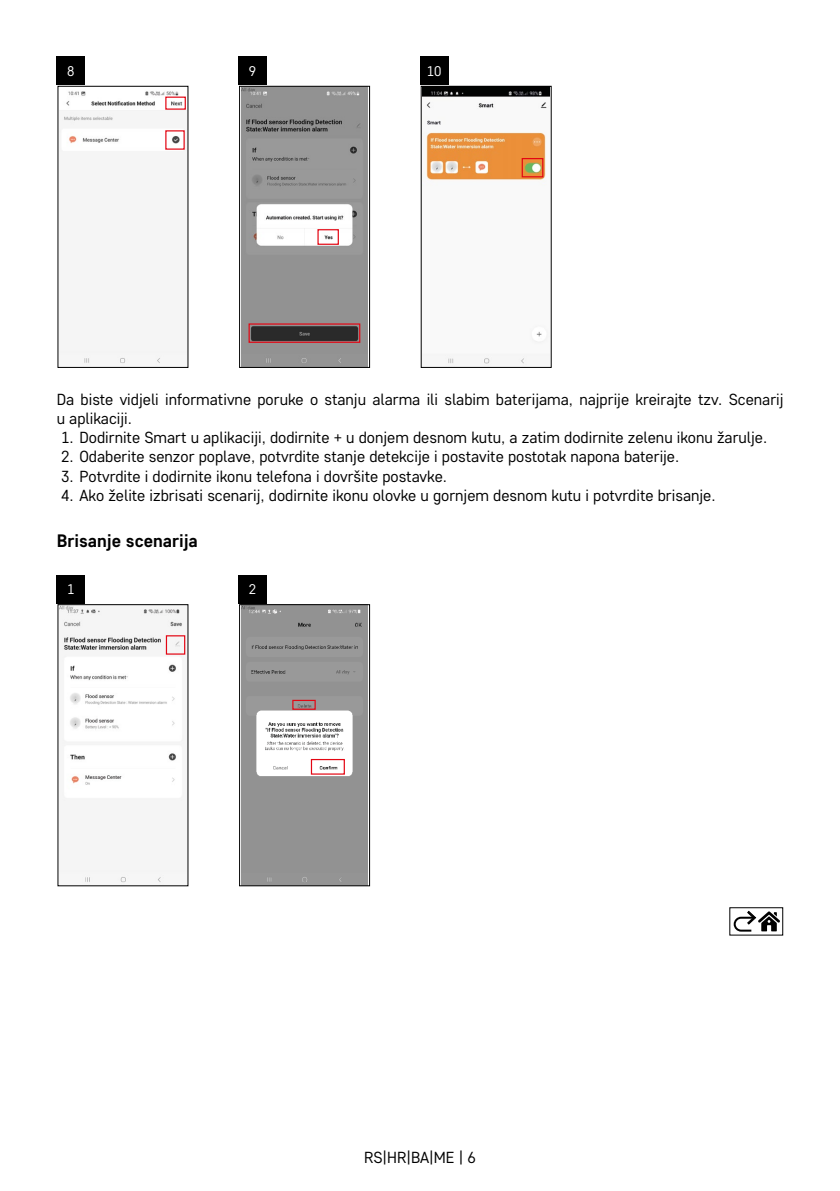
<style>
.page{position:relative;width:840px;height:1191px;background:#fff}
.page>*{position:absolute;margin:0;border:0;box-sizing:border-box;transform-origin:0 0}
.t1{font:700 18px "Core Sans D55";color:#000}
.t2{font:16px/19.2px "Core Sans D35";color:#000}
.t3{font:14px "Core Sans D35";color:#fff}
</style>
<div class="page">
<div style="left:57px;top:57px;width:28px;height:28px;background:#000"></div>
<div style="left:238px;top:57px;width:28px;height:28px;background:#000"></div>
<div style="left:420px;top:57px;width:28px;height:28px;background:#000"></div>
<img style="left:60px;top:91px;width:126px;height:274px">
<div style="left:165px;top:97px;width:21px;height:13px;border:1px solid #e30613"></div>
<img style="left:241px;top:88px;width:126px;height:277px">
<div style="left:239px;top:86px;width:130px;height:281px;border:1px solid #000"></div>
<div style="left:317px;top:229px;width:22px;height:16px;border:1px solid #e30613"></div>
<div style="left:248px;top:323px;width:112px;height:20px;border:1px solid #e30613"></div>
<img style="left:423px;top:88px;width:126px;height:277px">
<div style="left:421px;top:86px;width:130px;height:281px;border:1px solid #000"></div>
<div style="left:521px;top:158px;width:22px;height:19px;border:1px solid #e30613"></div>
<div style="left:57px;top:575px;width:28px;height:28px;background:#000"></div>
<div style="left:238px;top:575px;width:28px;height:28px;background:#000"></div>
<img style="left:60px;top:606px;width:126px;height:278px">
<div style="left:166px;top:635px;width:19px;height:19px;border:1px solid #e30613"></div>
<img style="left:241px;top:606px;width:126px;height:278px">
<div style="left:239px;top:604px;width:130px;height:282px;border:1px solid #000"></div>
<div style="left:292px;top:700px;width:23px;height:10px;border:1px solid #e30613"></div>
<div style="left:311px;top:759px;width:34px;height:15px;border:1px solid #e30613"></div>
<svg style="left:733px;top:910px;width:46px;height:22px"></svg>
<p class="t3" style="left:67px;top:62px;width:9px">8</p>
<p class="t3" style="left:249px;top:62px;width:9px">9</p>
<p class="t3" style="left:426px;top:62px;width:16px">10</p>
<p class="t2" style="left:57px;top:389px;width:728px">Da biste vidjeli informativne poruke o stanju alarma ili slabim baterijama, najprije kreirajte tzv. Scenarij u aplikaciji.</p>
<p class="t2" style="left:61px;top:427px;width:707px">1. Dodirnite Smart u aplikaciji, dodirnite + u donjem desnom kutu, a zatim dodirnite zelenu ikonu žarulje.</p>
<p class="t2" style="left:61px;top:447px;width:619px">2. Odaberite senzor poplave, potvrdite stanje detekcije i postavite postotak napona baterije.</p>
<p class="t2" style="left:61px;top:466px;width:387px">3. Potvrdite i dodirnite ikonu telefona i dovršite postavke.</p>
<p class="t2" style="left:61px;top:485px;width:655px">4. Ako želite izbrisati scenarij, dodirnite ikonu olovke u gornjem desnom kutu i potvrdite brisanje.</p>
<p class="t1" style="left:57px;top:529px;width:143px">Brisanje scenarija</p>
<p class="t3" style="left:67px;top:580px;width:9px">1</p>
<p class="t3" style="left:249px;top:580px;width:9px">2</p>
<p class="t2" style="left:364px;top:1147px;width:113px">RS|HR|BA|ME | 6</p>
</div>
